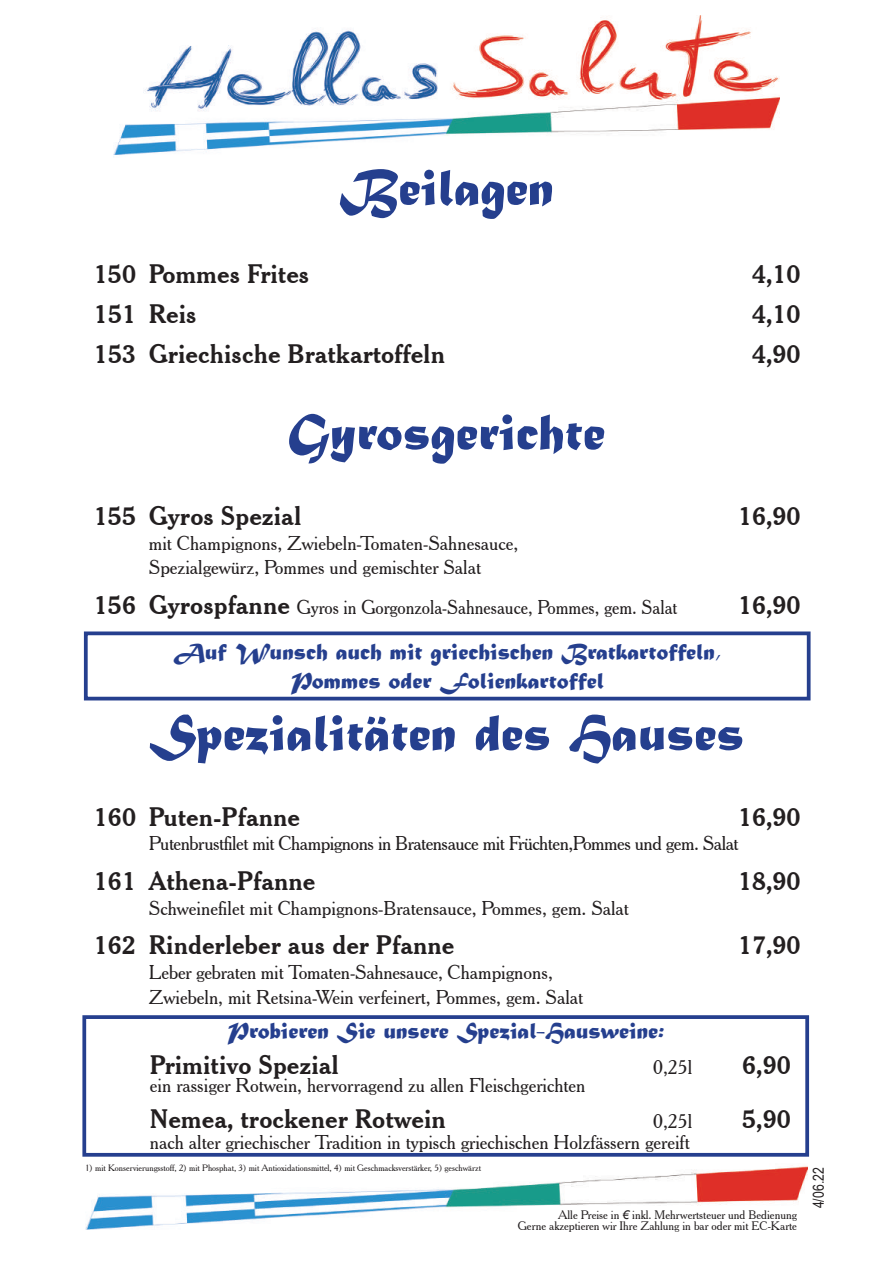
<style>
.page{position:relative;width:893px;height:1263px;background:#fff}
.page>*{position:absolute;margin:0;border:0;box-sizing:border-box;transform-origin:0 0}
.t1{font:54px "Matura MT Script Capitals";color:#253f8e}
.t2{font:25.5px "Cheltenham BT Bold Headline";color:#231f20}
.t3{font:24px/28.8px "Matura MT Script Capitals";color:#253f8e;text-align:center}
.t4{font:19.5px/24.6px "Cheltenham BT";color:#231f20}
.t5{font:19.5px "Cheltenham BT";letter-spacing:-.025em;color:#231f20}
.t6{font:19.5px "Cheltenham BT";color:#231f20;scale:.95 1}
.t7{font:15px "Arial Narrow";color:#231f20}
.t8{font:12px/10.5px "Cheltenham BT";color:#231f20;text-align:right}
.t9{font:9px "Cheltenham BT";color:#231f20}
.s1{font-family:"Cheltenham BT Bold Headline";font-size:25.5px}
.s2{font-family:"Arial";font-style:italic}
</style>
<div class="page">
<img style="left:114px;top:16px;width:665px;height:139px">
<img style="left:85px;top:1165px;width:723px;height:65px">
<div style="left:84px;top:631px;width:726px;height:69px;border:4px solid #253f8e"></div>
<div style="left:82px;top:1015px;width:727px;height:142px;border:4px solid #253f8e"></div>
<h1 class="t1" style="left:339px;top:155px;width:216px">Beilagen</h1>
<h2 class="t2" style="left:94px;top:259px;width:217px">150 Pommes Frites</h2>
<h2 class="t2" style="left:752px;top:259px;width:50px">4,10</h2>
<h2 class="t2" style="left:94px;top:298px;width:104px">151 Reis</h2>
<h2 class="t2" style="left:752px;top:298px;width:50px">4,10</h2>
<h2 class="t2" style="left:94px;top:338px;width:353px">153 Griechische Bratkartoffeln</h2>
<h2 class="t2" style="left:752px;top:338px;width:50px">4,90</h2>
<h1 class="t1" style="left:288px;top:399px;width:319px">Gyrosgerichte</h1>
<h2 class="t2" style="left:94px;top:500px;width:209px">155 Gyros Spezial</h2>
<h2 class="t2" style="left:738px;top:500px;width:64px">16,90</h2>
<p class="t4" style="left:149px;top:530px;width:371px">mit Champignons, Zwiebeln-Tomaten-Sahnesauce,<br>Spezialgewürz, Pommes und gemischter Salat</p>
<p class="t6" style="left:94px;top:595px;width:616px"><span class="s1">156 Gyrospfanne</span> Gyros in Gorgonzola-Sahnesauce, Pommes, gem. Salat</p>
<h2 class="t2" style="left:738px;top:589px;width:64px">16,90</h2>
<p class="t3" style="left:173px;top:639px;width:549px">Auf Wunsch auch mit griechischen Bratkartoffeln,<br>Pommes oder Folienkartoffel</p>
<h1 class="t1" style="left:149px;top:700px;width:597px">Spezialitäten des Hauses</h1>
<h2 class="t2" style="left:94px;top:801px;width:208px">160 Puten-Pfanne</h2>
<h2 class="t2" style="left:738px;top:801px;width:64px">16,90</h2>
<p class="t5" style="left:149px;top:831px;width:591px">Putenbrustfilet mit Champignons in Bratensauce mit Früchten,Pommes und gem. Salat</p>
<h2 class="t2" style="left:94px;top:865px;width:223px">161 Athena-Pfanne</h2>
<h2 class="t2" style="left:738px;top:865px;width:64px">18,90</h2>
<p class="t4" style="left:149px;top:895px;width:482px">Schweinefilet mit Champignons-Bratensauce, Pommes, gem. Salat</p>
<h2 class="t2" style="left:94px;top:930px;width:362px">162 Rinderleber aus der Pfanne</h2>
<h2 class="t2" style="left:738px;top:930px;width:64px">17,90</h2>
<p class="t4" style="left:149px;top:959px;width:436px">Leber gebraten mit Tomaten-Sahnesauce, Champignons,<br>Zwiebeln, mit Retsina-Wein verfeinert, Pommes, gem. Salat</p>
<p class="t3" style="left:227px;top:1018px;width:438px">Probieren Sie unsere Spezial-Hausweine:</p>
<h2 class="t2" style="left:150px;top:1049px;width:191px">Primitivo Spezial</h2>
<p class="t4" style="left:653px;top:1054px;width:40px">0,25l</p>
<h2 class="t2" style="left:742px;top:1049px;width:50px">6,90</h2>
<p class="t4" style="left:150px;top:1072px;width:437px">ein rassiger Rotwein, hervorragend zu allen Fleischgerichten</p>
<h2 class="t2" style="left:150px;top:1103px;width:298px">Nemea, trockener Rotwein</h2>
<p class="t4" style="left:653px;top:1108px;width:40px">0,25l</p>
<h2 class="t2" style="left:742px;top:1103px;width:50px">5,90</h2>
<p class="t4" style="left:150px;top:1129px;width:541px">nach alter griechischer Tradition in typisch griechischen Holzfässern gereift</p>
<p class="t9" style="left:85px;top:1162px;width:397px">1) mit Konservierungsstoff, 2) mit Phosphat, 3) mit Antioxidationsmittel, 4) mit Geschmacksverstärker, 5) geschwärzt</p>
<p class="t8" style="left:518px;top:1209px;width:281px">Alle Preise in <span class="s2">€</span> inkl. Mehrwertsteuer und Bedienung<br>Gerne akzeptieren wir Ihre Zahlung in bar oder mit EC-Karte</p>
<p class="t7" style="left:808px;top:1208px;width:43px;rotate:-90deg">4/06.22</p>
</div>
